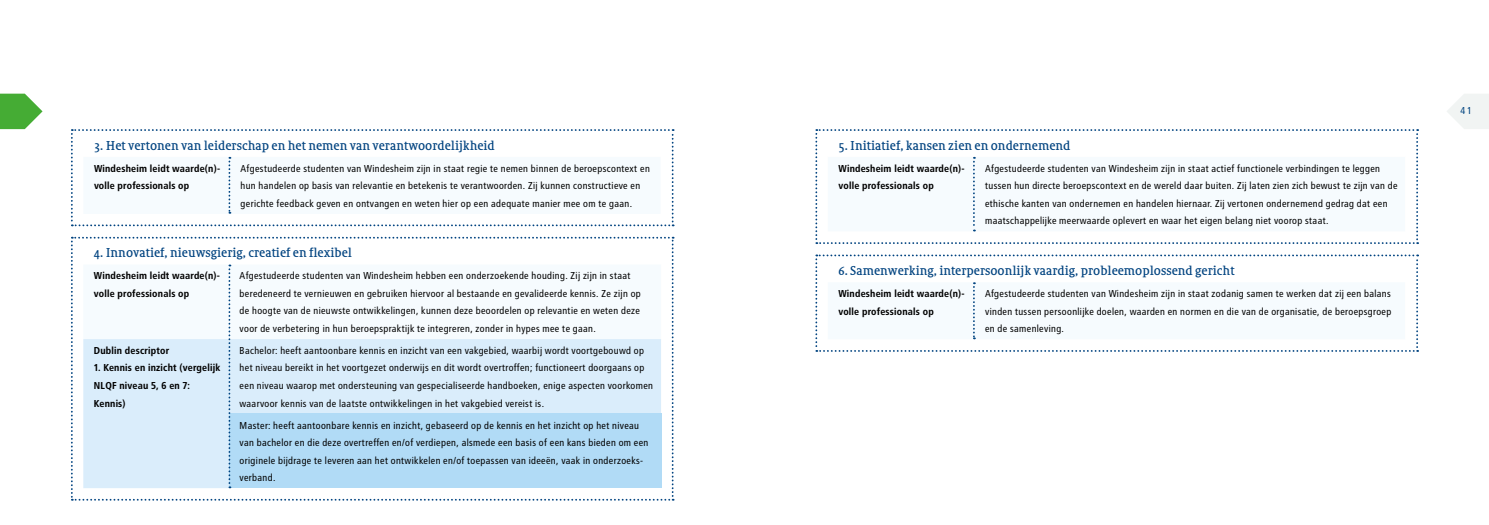
<style>
.page{position:relative;width:1489px;height:525px;background:#fff}
.page>*{position:absolute;margin:0;border:0;box-sizing:border-box;transform-origin:0 0}
.t1{font:12.5px "Sheriff";color:#004380}
.t2{font:10px/17.5px "Transit Print OT";color:#000}
.t3{font:10px/17.5px "Transit Print OT Bld";color:#000}
.t4{font:10px "Transit Print OT";color:#004380}
</style>
<div class="page">
<svg style="left:71px;top:129px;width:602px;height:97px"></svg>
<svg style="left:71px;top:237px;width:602px;height:263px"></svg>
<svg style="left:815px;top:129px;width:602px;height:115px"></svg>
<svg style="left:815px;top:254px;width:602px;height:97px"></svg>
<svg style="left:1447px;top:94px;width:41px;height:35px"></svg>
<svg style="left:0;top:94px;width:43px;height:35px"></svg>
<p class="t1" style="left:94px;top:138px;width:402px">3. Het vertonen van leiderschap en het nemen van verantwoordelijkheid</p>
<p class="t3" style="left:94px;top:159px;width:128px">Windesheim leidt waarde(n)- volle professionals op</p>
<p class="t2" style="left:240px;top:159px;width:411px">Afgestudeerde studenten van Windesheim zijn in staat regie te nemen binnen de beroepscontext en hun handelen op basis van relevantie en betekenis te verantwoorden. Zij kunnen constructieve en gerichte feedback geven en ontvangen en weten hier op een adequate manier mee om te gaan.</p>
<p class="t1" style="left:94px;top:246px;width:259px">4. Innovatief, nieuwsgierig, creatief en flexibel</p>
<p class="t3" style="left:94px;top:267px;width:128px">Windesheim leidt waarde(n)- volle professionals op</p>
<p class="t2" style="left:240px;top:267px;width:403px">Afgestudeerde studenten van Windesheim hebben een onderzoekende houding. Zij zijn in staat beredeneerd te vernieuwen en gebruiken hiervoor al bestaande en gevalideerde kennis. Ze zijn op de hoogte van de nieuwste ontwikkelingen, kunnen deze beoordelen op relevantie en weten deze voor de verbetering in hun beroepspraktijk te integreren, zonder in hypes mee te gaan.</p>
<p class="t3" style="left:94px;top:341px;width:77px">Dublin descriptor</p>
<p class="t3" style="left:94px;top:359px;width:128px">1. Kennis en inzicht (vergelijk<br>NLQF niveau 5, 6 en 7:<br>Kennis)</p>
<p class="t2" style="left:240px;top:341px;width:415px">Bachelor: heeft aantoonbare kennis en inzicht van een vakgebied, waarbij wordt voortgebouwd op het niveau bereikt in het voortgezet onderwijs en dit wordt overtroffen; functioneert doorgaans op een niveau waarop met ondersteuning van gespecialiseerde handboeken, enige aspecten voorkomen waarvoor kennis van de laatste ontwikkelingen in het vakgebied vereist is.</p>
<p class="t2" style="left:240px;top:416px;width:410px">Master: heeft aantoonbare kennis en inzicht, gebaseerd op de kennis en het inzicht op het niveau van bachelor en die deze overtreffen en/of verdiepen, alsmede een basis of een kans bieden om een originele bijdrage te leveren aan het ontwikkelen en/of toepassen van ideeën, vaak in onderzoeks&shy;verband.</p>
<p class="t1" style="left:838px;top:138px;width:233px">5. Initiatief, kansen zien en ondernemend</p>
<p class="t3" style="left:838px;top:159px;width:128px">Windesheim leidt waarde(n)- volle professionals op</p>
<p class="t2" style="left:985px;top:159px;width:414px">Afgestudeerde studenten van Windesheim zijn in staat actief functionele verbindingen te leggen tussen hun directe beroepscontext en de wereld daar buiten. Zij laten zien zich bewust te zijn van de ethische kanten van ondernemen en handelen hiernaar. Zij vertonen ondernemend gedrag dat een maatschappelijke meerwaarde oplevert en waar het eigen belang niet voorop staat.</p>
<p class="t1" style="left:838px;top:263px;width:397px">6. Samenwerking, interpersoonlijk vaardig, probleemoplossend gericht</p>
<p class="t3" style="left:838px;top:285px;width:128px">Windesheim leidt waarde(n)- volle professionals op</p>
<p class="t2" style="left:985px;top:285px;width:408px;text-align:justify">Afgestudeerde studenten van Windesheim zijn in staat zodanig samen te werken dat zij een balans vinden tussen persoonlijke doelen, waarden en normen en die van de organisatie, de beroepsgroep en de samenleving.</p>
<p class="t4" style="left:1460px;top:105px;width:13px">41</p>
</div>
